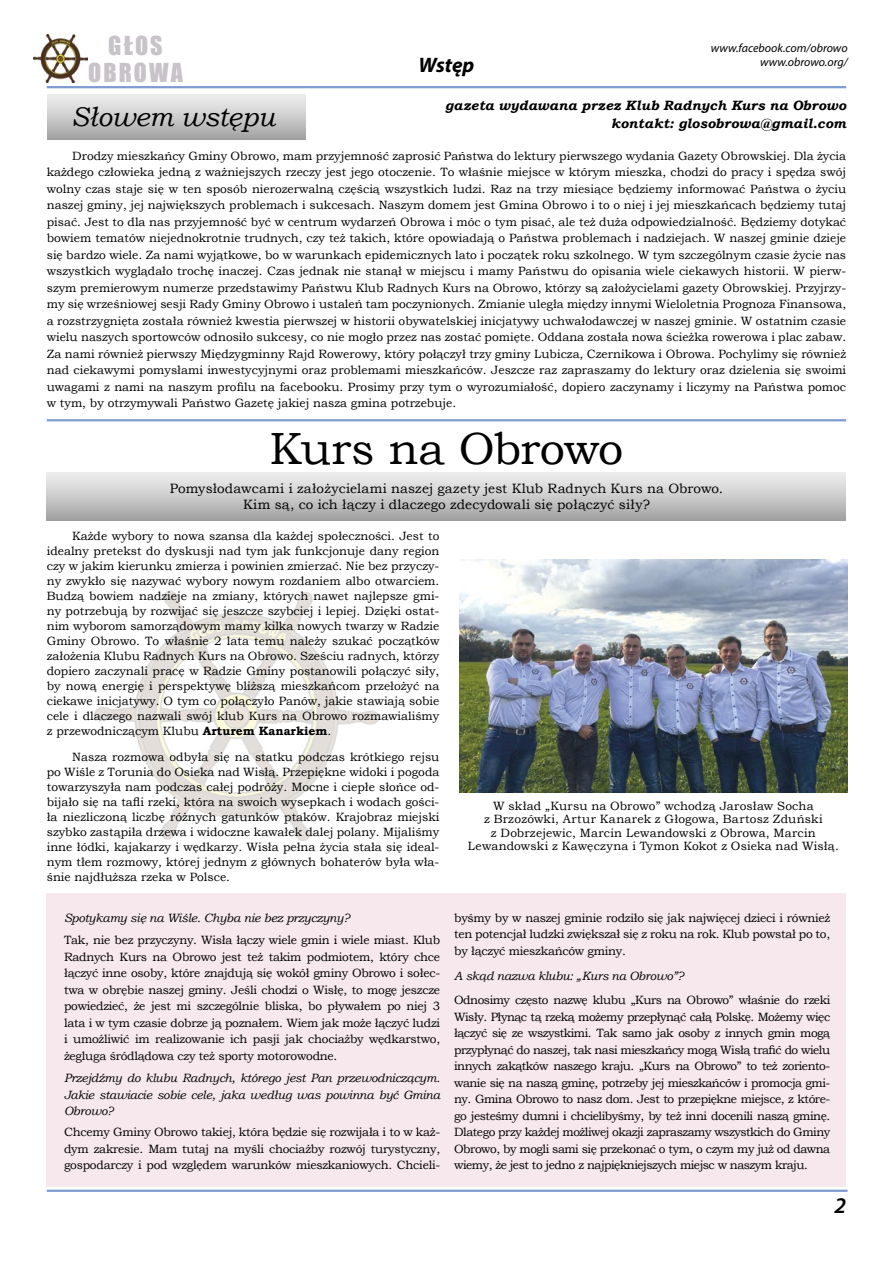
<style>
.page{position:relative;width:893px;height:1263px;background:#fff}
.page>*{position:absolute;margin:0;border:0;box-sizing:border-box;transform-origin:0 0}
.t1{font:45px "Bookman Old Style";letter-spacing:-.02em;color:#000}
.t2{font:italic 27px "Bookman Old Style";letter-spacing:-.005em;color:#000}
.t3{font:24px/27px "Impact";letter-spacing:.09em;color:#c8c3c9;text-align:center}
.t4{font:italic 600 22.5px "Myriad Pro";color:#000}
.t5{font:italic 700 21px "Myriad Pro";color:#000}
.t6{font:13.5px/16.2px "Bookman Old Style";letter-spacing:.01em;color:#000;text-align:center}
.t7{font:italic 700 13.5px/18px "Bookman Old Style";letter-spacing:.01em;color:#000;text-align:right}
.t8{font:12px/16.5px "Bookman Old Style";color:#000;text-align:justify}
.t9{font:italic 12px/16.5px "Bookman Old Style";letter-spacing:-.02em;color:#000;text-align:justify}
.t10{font:italic 12px "Myriad Pro";color:#000}
.s1{font-weight:700}
</style>
<div class="page">
<img style="left:94px;top:590px;width:285px;height:250px">
<div style="left:47px;top:893px;width:799px;height:294px;background:#f7e8ed"></div>
<div style="left:47px;top:472px;width:799px;height:49px;background:linear-gradient(to bottom,#f2f2f2,#a2a2a2)"></div>
<div style="left:47px;top:94px;width:258px;height:46px;background:linear-gradient(to bottom,#f3f3f3,#a4a4a4)"></div>
<img style="left:33px;top:35px;width:55px;height:48px">
<hr style="left:47px;top:86px;width:799px;height:2px;background:#7e9cd1">
<hr style="left:47px;top:1189px;width:801px;height:3px;background:#7e9cd1">
<hr style="left:47px;top:419px;width:799px;height:2px;background:#7e9cd1">
<img style="left:459px;top:559px;width:389px;height:233px">
<h3 class="t3" style="left:88px;top:32px;width:96px">GŁOS<br>OBROWA</h3>
<p class="t10" style="left:711px;top:40px;width:138px">www.facebook.com/obrowo</p>
<h3 class="t5" style="left:419px;top:51px;width:57px">Wstęp</h3>
<p class="t10" style="left:760px;top:54px;width:89px">www.obrowo.org/</p>
<p class="t7" style="left:445px;top:96px;width:403px">gazeta wydawana przez Klub Radnych Kurs na Obrowo kontakt: glosobrowa@gmail.com</p>
<h2 class="t2" style="left:71px;top:98px;width:205px">Słowem wstępu</h2>
<p class="t8" style="left:47px;top:147px;width:801px;text-indent:26px">Drodzy mieszkańcy Gminy Obrowo, mam przyjemność zaprosić Państwa do lektury pierwszego wydania Gazety Obrowskiej. Dla życia każdego człowieka jedną z ważniejszych rzeczy jest jego otoczenie. To właśnie miejsce w którym mieszka, chodzi do pracy i spędza swój wolny czas staje się w ten sposób nierozerwalną częścią wszystkich ludzi. Raz na trzy miesiące będziemy informować Państwa o życiu naszej gminy, jej największych problemach i sukcesach. Naszym domem jest Gmina Obrowo i to o niej i jej mieszkańcach będziemy tutaj pisać. Jest to dla nas przyjemność być w centrum wydarzeń Obrowa i móc o tym pisać, ale też duża odpowiedzialność. Będziemy dotykać bowiem tematów niejednokrotnie trudnych, czy też takich, które opowiadają o Państwa problemach i nadziejach. W naszej gminie dzieje się bardzo wiele. Za nami wyjątkowe, bo w warunkach epidemicznych lato i początek roku szkolnego. W tym szczególnym czasie życie nas wszystkich wyglądało trochę inaczej. Czas jednak nie stanął w miejscu i mamy Państwu do opisania wiele ciekawych historii. W pierw&shy;szym premierowym numerze przedstawimy Państwu Klub Radnych Kurs na Obrowo, którzy są założycielami gazety Obrowskiej. Przyjrzy&shy;my się wrześniowej sesji Rady Gminy Obrowo i ustaleń tam poczynionych. Zmianie uległa między innymi Wieloletnia Prognoza Finansowa, a rozstrzygnięta została również kwestia pierwszej w historii obywatelskiej inicjatywy uchwałodawczej w naszej gminie. W ostatnim czasie wielu naszych sportowców odnosiło sukcesy, co nie mogło przez nas zostać pomięte. Oddana została nowa ścieżka rowerowa i plac zabaw.<br>Za nami również pierwszy Międzygminny Rajd Rowerowy, który połączył trzy gminy Lubicza, Czernikowa i Obrowa. Pochylimy się również nad ciekawymi pomysłami inwestycyjnymi oraz problemami mieszkańców. Jeszcze raz zapraszamy do lektury oraz dzielenia się swoimi uwagami z nami na naszym profilu na facebooku. Prosimy przy tym o wyrozumiałość, dopiero zaczynamy i liczymy na Państwa pomoc w tym, by otrzymywali Państwo Gazetę jakiej nasza gmina potrzebuje.</p>
<h1 class="t1" style="left:269px;top:419px;width:356px">Kurs na Obrowo</h1>
<p class="t6" style="left:170px;top:480px;width:555px">Pomysłodawcami i założycielami naszej gazety jest Klub Radnych Kurs na Obrowo.<br>Kim są, co ich łączy i dlaczego zdecydowali się połączyć siły?</p>
<p class="t8" style="left:47px;top:529px;width:394px;line-height:15px;text-indent:26px">Każde wybory to nowa szansa dla każdej społeczności. Jest to idealny pretekst do dyskusji nad tym jak funkcjonuje dany region czy w jakim kierunku zmierza i powinien zmierzać. Nie bez przyczy&shy;ny zwykło się nazywać wybory nowym rozdaniem albo otwarciem.<br>Budzą bowiem nadzieje na zmiany, których nawet najlepsze gmi&shy;ny potrzebują by rozwijać się jeszcze szybciej i lepiej. Dzięki ostat&shy;nim wyborom samorządowym mamy kilka nowych twarzy w Radzie Gminy Obrowo. To właśnie 2 lata temu należy szukać początków założenia Klubu Radnych Kurs na Obrowo. Sześciu radnych, którzy dopiero zaczynali pracę w Radzie Gminy postanowili połączyć siły, by nową energię i perspektywę bliższą mieszkańcom przełożyć na ciekawe inicjatywy. O tym co połączyło Panów, jakie stawiają sobie cele i dlaczego nazwali swój klub Kurs na Obrowo rozmawialiśmy z przewodniczącym Klubu <span class="s1">Arturem Kanarkiem</span>.</p>
<p class="t8" style="left:47px;top:749px;width:394px;line-height:15px;text-indent:26px">Nasza rozmowa odbyła się na statku podczas krótkiego rejsu po Wiśle z Torunia do Osieka nad Wisłą. Przepiękne widoki i pogoda towarzyszyła nam podczas całej podróży. Mocne i ciepłe słońce od&shy;bijało się na tafli rzeki, która na swoich wysepkach i wodach gości&shy;ła niezliczoną liczbę różnych gatunków ptaków. Krajobraz miejski szybko zastąpiła drzewa i widoczne kawałek dalej polany. Mijaliśmy inne łódki, kajakarzy i wędkarzy. Wisła pełna życia stała się ideal&shy;nym tłem rozmowy, której jednym z głównych bohaterów była wła&shy;śnie najdłuższa rzeka w Polsce.</p>
<p class="t9" style="left:64px;top:909px;width:287px">Spotykamy się na Wiśle. Chyba nie bez przyczyny?</p>
<p class="t8" style="left:64px;top:932px;width:378px">Tak, nie bez przyczyny. Wisła łączy wiele gmin i wiele miast. Klub Radnych Kurs na Obrowo jest też takim podmiotem, który chce łączyć inne osoby, które znajdują się wokół gminy Obrowo i sołec&shy;twa w obrębie naszej gminy. Jeśli chodzi o Wisłę, to mogę jeszcze powiedzieć, że jest mi szczególnie bliska, bo pływałem po niej 3 lata i w tym czasie dobrze ją poznałem. Wiem jak może łączyć ludzi i umożliwić im realizowanie ich pasji jak chociażby wędkarstwo, żegluga śródlądowa czy też sporty motorowodne.</p>
<p class="t9" style="left:64px;top:1069px;width:378px">Przejdźmy do klubu Radnych, którego jest Pan przewodniczącym.<br>Jakie stawiacie sobie cele, jaka według was powinna być Gmina Obrowo?</p>
<p class="t8" style="left:64px;top:1124px;width:378px">Chcemy Gminy Obrowo takiej, która będzie się rozwijała i to w każ&shy;dym zakresie. Mam tutaj na myśli chociażby rozwój turystyczny, gospodarczy i pod względem warunków mieszkaniowych. Chcieli-</p>
<p class="t8" style="left:468px;top:799px;width:373px;line-height:13.5px;text-align:center">W skład „Kursu na Obrowo” wchodzą Jarosław Socha<br>z Brzozówki, Artur Kanarek z Głogowa, Bartosz Zduński<br>z Dobrzejewic, Marcin Lewandowski z Obrowa, Marcin Lewandowski z Kawęczyna i Tymon Kokot z Osieka nad Wisłą.</p>
<p class="t8" style="left:454px;top:909px;width:378px">byśmy by w naszej gminie rodziło się jak najwięcej dzieci i również ten potencjał ludzki zwiększał się z roku na rok. Klub powstał po to, by łączyć mieszkańców gminy.</p>
<p class="t9" style="left:454px;top:967px;width:231px">A skąd nazwa klubu: „Kurs na Obrowo”?</p>
<p class="t8" style="left:454px;top:992px;width:378px">Odnosimy często nazwę klubu „Kurs na Obrowo” właśnie do rzeki Wisły. Płynąc tą rzeką możemy przepłynąć całą Polskę. Możemy więc łączyć się ze wszystkimi. Tak samo jak osoby z innych gmin mogą przypłynąć do naszej, tak nasi mieszkańcy mogą Wisłą trafić do wielu innych zakątków naszego kraju. „Kurs na Obrowo” to też zoriento&shy;wanie się na naszą gminę, potrzeby jej mieszkańców i promocja gmi&shy;ny. Gmina Obrowo to nasz dom. Jest to przepiękne miejsce, z które&shy;go jesteśmy dumni i chcielibyśmy, by też inni docenili naszą gminę.<br>Dlatego przy każdej możliwej okazji zapraszamy wszystkich do Gminy Obrowo, by mogli sami się przekonać o tym, o czym my już od dawna wiemy, że jest to jedno z najpiękniejszych miejsc w naszym kraju.</p>
<h3 class="t4" style="left:834px;top:1191px;width:13px">2</h3>
</div>
